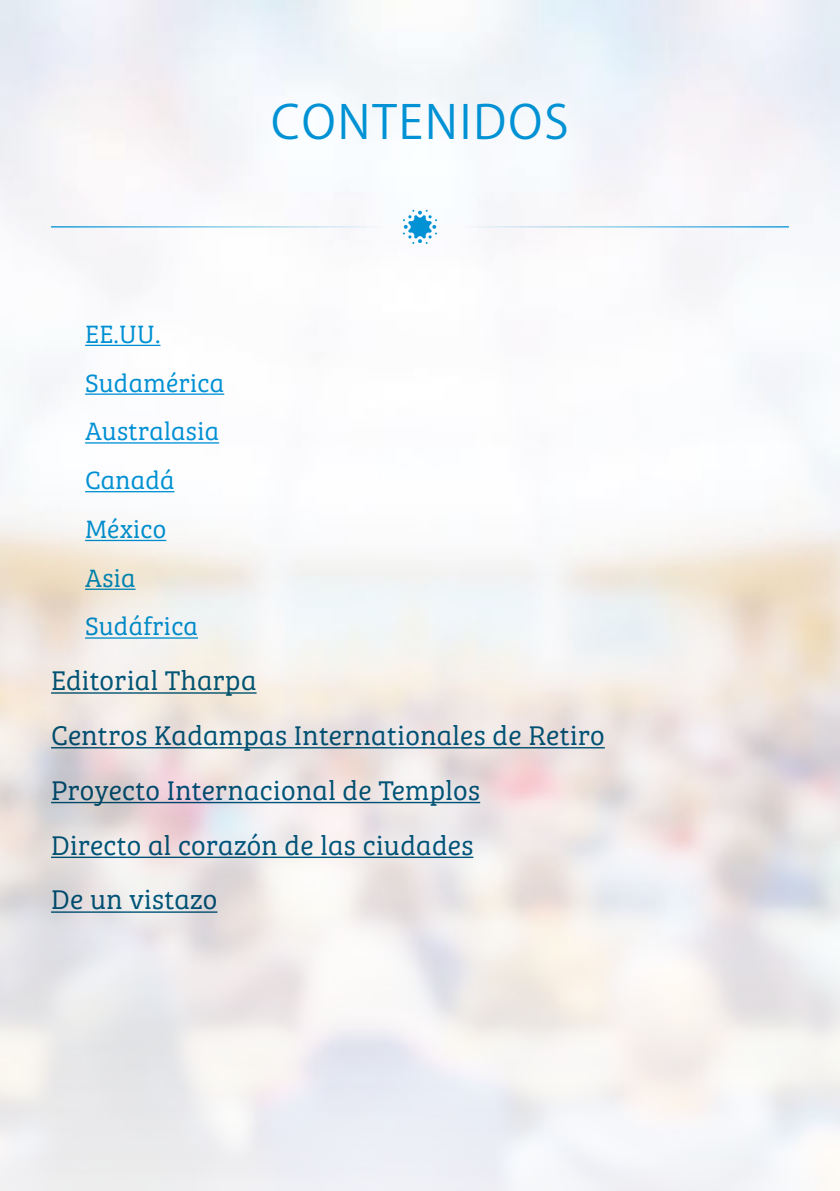
<style>
.page{position:relative;width:840px;height:1191px;background:#fff}
.page>*{position:absolute;margin:0;border:0;box-sizing:border-box;transform-origin:0 0}
.t1{font:46px "Koz Go Pro";letter-spacing:.045em;color:#0092d4}
.t2{font:300 28px/54.8px "Bree Serif";letter-spacing:.01em;color:#005b82}
.t3{font:300 26px/48.8px "Bree Serif";letter-spacing:.01em;color:#0092d4}
</style>
<div class="page">
<img style="left:0;top:0;width:839px;height:1191px">
<hr style="left:51px;top:226px;width:737px;height:1px;background:#0092d4">
<svg style="left:402px;top:210px;width:35px;height:34px"></svg>
<hr style="left:85px;top:345px;width:75px;height:1px;background:#0092d4">
<hr style="left:85px;top:393px;width:139px;height:2px;background:#0092d4">
<hr style="left:85px;top:442px;width:134px;height:1px;background:#0092d4">
<hr style="left:85px;top:491px;width:89px;height:1px;background:#0092d4">
<hr style="left:85px;top:540px;width:81px;height:1px;background:#0092d4">
<hr style="left:85px;top:588px;width:50px;height:2px;background:#0092d4">
<hr style="left:85px;top:637px;width:113px;height:1px;background:#0092d4">
<hr style="left:51px;top:692px;width:205px;height:1px;background:#005b82">
<hr style="left:51px;top:747px;width:553px;height:1px;background:#005b82">
<hr style="left:51px;top:802px;width:429px;height:1px;background:#005b82">
<hr style="left:51px;top:856px;width:422px;height:2px;background:#005b82">
<hr style="left:51px;top:911px;width:166px;height:1px;background:#005b82">
<h1 class="t1" style="left:271px;top:92px;width:299px">CONTENIDOS</h1>
<p class="t3" style="left:85px;top:308px;width:140px">EE.UU.<br>Sudamérica<br>Australasia<br>Canadá<br>México<br>Asia<br>Sudáfrica</p>
<p class="t2" style="left:51px;top:652px;width:555px">Editorial Tharpa<br>Centros Kadampas Internationales de Retiro<br>Proyecto Internacional de Templos<br>Directo al corazón de las ciudades<br>De un vistazo</p>
</div>
